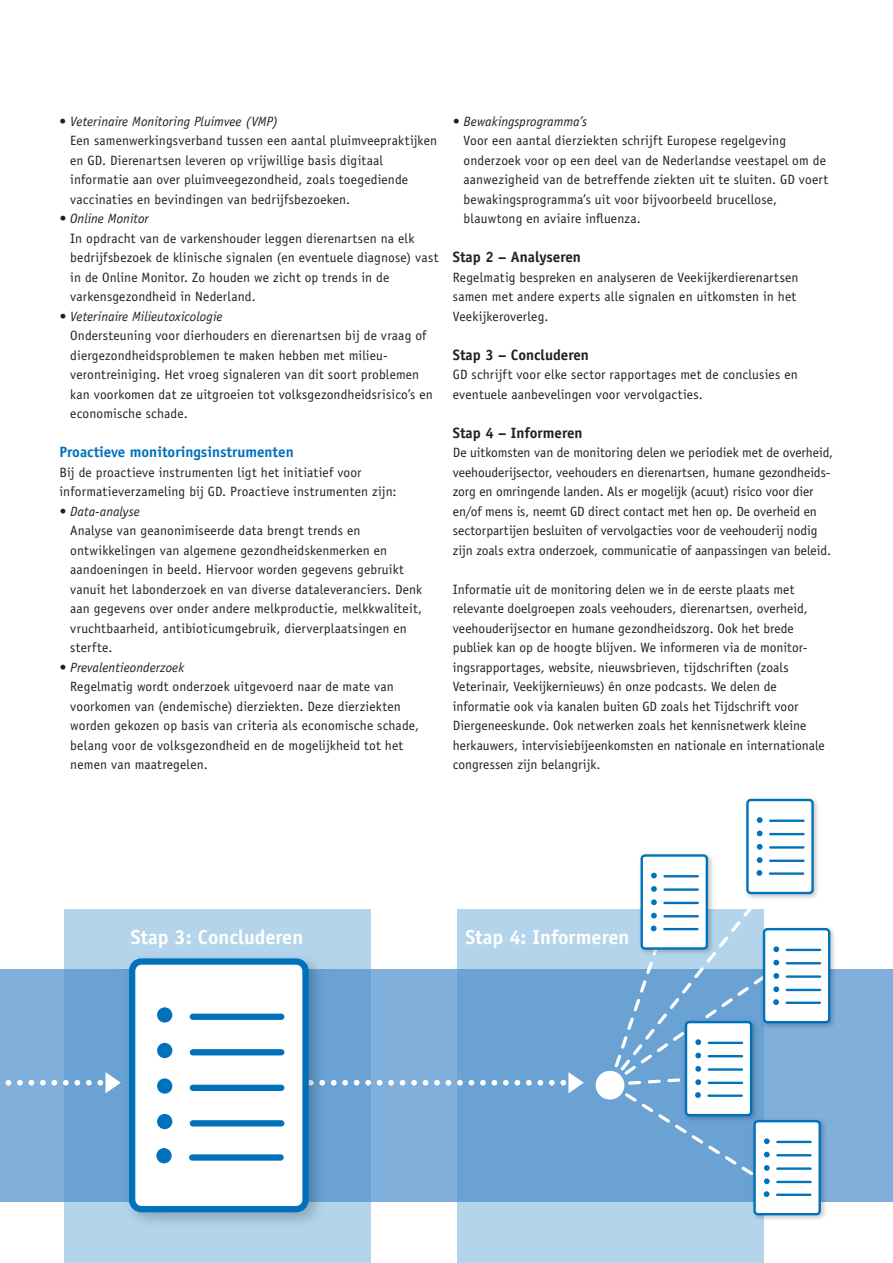
<style>
.page{position:relative;width:893px;height:1263px;background:#fff}
.page>*{position:absolute;margin:0;border:0;box-sizing:border-box;transform-origin:0 0}
.t1{font:700 20.25px "Officina Sans Std";color:#fff}
.t2{font:700 15px "Officina Sans Std";color:#231f20}
.t3{font:700 15px "Officina Sans Std";color:#0071bb}
.t4{font:13.5px/19.5px "Officina Sans Std";letter-spacing:.01em;color:#231f20}
.t5{font:italic 13.5px "Officina Sans Std";letter-spacing:.005em;color:#231f20}
.s1{font-style:italic}
</style>
<div class="page">
<div style="left:64px;top:909px;width:306px;height:354px;background:#b3d4ea"></div>
<div style="left:457px;top:909px;width:307px;height:354px;background:#b3d4ea"></div>
<div style="left:0;top:969px;width:893px;height:232px;background:linear-gradient(to bottom,#74a8d6,#74a8d6)"></div>
<img style="left:749px;top:798px;width:69px;height:59px">
<div style="left:747px;top:800px;width:65px;height:93px;background:#fff;border-radius:3px"></div>
<div style="left:746px;top:799px;width:68px;height:95px;border:2px solid #0071bb;border-radius:3px"></div>
<hr style="left:770px;top:819px;width:33px;height:3px;background:#0071bb">
<svg style="left:757px;top:817px;width:5px;height:6px"></svg>
<hr style="left:770px;top:833px;width:33px;height:2px;background:#0071bb">
<svg style="left:757px;top:830px;width:5px;height:6px"></svg>
<hr style="left:770px;top:846px;width:33px;height:3px;background:#0071bb">
<svg style="left:757px;top:844px;width:5px;height:6px"></svg>
<div style="left:596px;top:1071px;width:28px;height:28px;background:#fff;border-radius:50%"></div>
<div style="left:641px;top:854px;width:67px;height:96px;border:2px solid #0071bb;border-radius:3px"></div>
<img style="left:824px;top:927px;width:15px;height:104px">
<div style="left:764px;top:929px;width:65px;height:93px;background:#fff;border-radius:3px"></div>
<div style="left:763px;top:928px;width:67px;height:95px;border:2px solid #0071bb;border-radius:3px"></div>
<img style="left:749px;top:1116px;width:80px;height:104px">
<div style="left:755px;top:1121px;width:65px;height:93px;background:#fff;border-radius:3px"></div>
<div style="left:753px;top:1120px;width:68px;height:95px;border:2px solid #0071bb;border-radius:3px"></div>
<svg style="left:605px;top:857px;width:219px;height:340px"></svg>
<svg style="left:0;top:1072px;width:118px;height:21px;background:#8bb6dd"></svg>
<svg style="left:330px;top:1072px;width:254px;height:21px;background:#83b2da"></svg>
<img style="left:118px;top:960px;width:212px;height:262px">
<div style="left:132px;top:961px;width:174px;height:248px;background:#fff;border-radius:9px"></div>
<div style="left:129px;top:958px;width:180px;height:254px;border:6px solid #0071bb;border-radius:9px"></div>
<div style="left:193px;top:1013px;width:88px;height:7px;background:#0071bb"></div>
<div style="left:157px;top:1007px;width:15px;height:15px;background:#0071bb;border-radius:50%"></div>
<div style="left:193px;top:1049px;width:88px;height:6px;background:#0071bb"></div>
<div style="left:157px;top:1043px;width:15px;height:15px;background:#0071bb;border-radius:50%"></div>
<div style="left:193px;top:1085px;width:88px;height:6px;background:#0071bb"></div>
<div style="left:157px;top:1078px;width:15px;height:16px;background:#0071bb;border-radius:50%"></div>
<div style="left:193px;top:1120px;width:88px;height:6px;background:#0071bb"></div>
<div style="left:157px;top:1114px;width:15px;height:15px;background:#0071bb;border-radius:50%"></div>
<div style="left:192px;top:1154px;width:89px;height:7px;background:#0071bb"></div>
<div style="left:156px;top:1148px;width:16px;height:15px;background:#0071bb;border-radius:50%"></div>
<p class="t4" style="left:70px;top:112px;width:368px;text-indent:-11px">• <span class="s1">Veterinaire Monitoring Pluimvee (VMP)<br></span>Een samenwerkingsverband tussen een aantal pluimveepraktijken en GD. Dierenartsen leveren op vrijwillige basis digitaal informatie aan over pluimveegezondheid, zoals toegediende vaccinaties en bevindingen van bedrijfsbezoeken.</p>
<p class="t5" style="left:60px;top:211px;width:91px">• Online Monitor</p>
<p class="t4" style="left:70px;top:228px;width:370px">In opdracht van de varkenshouder leggen dierenartsen na elk bedrijfsbezoek de klinische signalen (en eventuele diagnose) vast in de Online Monitor. Zo houden we zicht op trends in de varkensgezondheid in Nederland.</p>
<p class="t5" style="left:60px;top:308px;width:164px">• Veterinaire Milieutoxicologie</p>
<p class="t4" style="left:70px;top:326px;width:364px">Ondersteuning voor dierhouders en dierenartsen bij de vraag of diergezondheidsproblemen te maken hebben met milieu&shy;verontreiniging. Het vroeg signaleren van dit soort problemen kan voorkomen dat ze uitgroeien tot volksgezondheidsrisico’s en economische schade.</p>
<p class="t3" style="left:60px;top:443px;width:236px">Proactieve monitoringsinstrumenten</p>
<p class="t4" style="left:60px;top:463px;width:338px">Bij de proactieve instrumenten ligt het initiatief voor informatieverzameling bij GD. Proactieve instrumenten zijn:</p>
<p class="t5" style="left:60px;top:503px;width:82px">• Data-analyse</p>
<p class="t4" style="left:70px;top:521px;width:353px">Analyse van geanonimiseerde data brengt trends en ontwikkelingen van algemene gezondheidskenmerken en aandoeningen in beeld. Hiervoor worden gegevens gebruikt vanuit het labonderzoek en van diverse dataleveranciers. Denk aan gegevens over onder andere melkproductie, melkkwaliteit, vruchtbaarheid, antibioticumgebruik, dierverplaatsingen en sterfte.</p>
<p class="t5" style="left:60px;top:659px;width:126px">• Prevalentieonderzoek</p>
<p class="t4" style="left:70px;top:677px;width:350px">Regelmatig wordt onderzoek uitgevoerd naar de mate van voorkomen van (endemische) dierziekten. Deze dierziekten worden gekozen op basis van criteria als economische schade, belang voor de volksgezondheid en de mogelijkheid tot het nemen van maatregelen.</p>
<p class="t5" style="left:453px;top:113px;width:136px">• Bewakingsprogramma’s</p>
<p class="t4" style="left:464px;top:131px;width:366px">Voor een aantal dierziekten schrijft Europese regelgeving onderzoek voor op een deel van de Nederlandse veestapel om de aanwezigheid van de betreffende ziekten uit te sluiten. GD voert bewakingsprogramma’s uit voor bijvoorbeeld brucellose, blauwtong en aviaire influenza.</p>
<p class="t2" style="left:453px;top:248px;width:130px">Stap 2 – Analyseren</p>
<p class="t4" style="left:453px;top:268px;width:347px">Regelmatig bespreken en analyseren de Veekijkerdierenartsen samen met andere experts alle signalen en uitkomsten in het<br>Veekijkeroverleg.</p>
<p class="t2" style="left:453px;top:345px;width:138px">Stap 3 – Concluderen</p>
<p class="t4" style="left:453px;top:365px;width:346px">GD schrijft voor elke sector rapportages met de conclusies en eventuele aanbevelingen voor vervolgacties.</p>
<p class="t2" style="left:453px;top:423px;width:131px">Stap 4 – Informeren</p>
<p class="t4" style="left:453px;top:443px;width:382px">De uitkomsten van de monitoring delen we periodiek met de overheid, veehouderijsector, veehouders en dierenartsen, humane gezondheids&shy;zorg en omringende landen. Als er mogelijk (acuut) risico voor dier en/of mens is, neemt GD direct contact met hen op. De overheid en sectorpartijen besluiten of vervolgacties voor de veehouderij nodig zijn zoals extra onderzoek, communicatie of aanpassingen van beleid.</p>
<p class="t4" style="left:453px;top:579px;width:373px">Informatie uit de monitoring delen we in de eerste plaats met relevante doelgroepen zoals veehouders, dierenartsen, overheid, veehouderijsector en humane gezondheidszorg. Ook het brede publiek kan op de hoogte blijven. We informeren via de monitor&shy;ingsrapportages, website, nieuwsbrieven, tijdschriften (zoals Veterinair, Veekijkernieuws) én onze podcasts. We delen de informatie ook via kanalen buiten GD zoals het Tijdschrift voor Diergeneeskunde. Ook netwerken zoals het kennisnetwerk kleine herkauwers, intervisiebijeenkomsten en nationale en internationale congressen zijn belangrijk.</p>
<h1 class="t1" style="left:131px;top:925px;width:174px">Stap 3: Concluderen</h1>
<h1 class="t1" style="left:466px;top:925px;width:165px">Stap 4: Informeren</h1>
</div>
